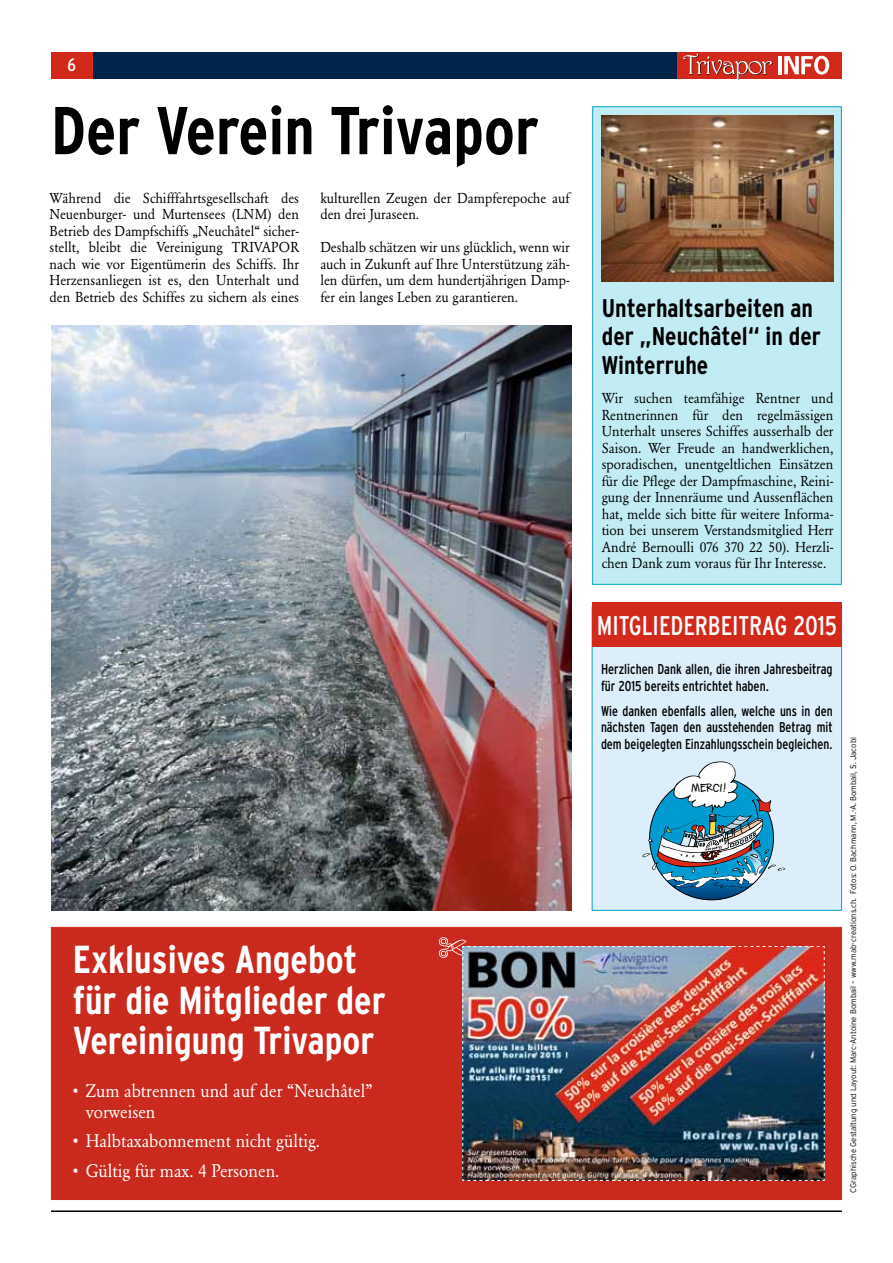
<style>
.page{position:relative;width:893px;height:1263px;background:#fff}
.page>*{position:absolute;margin:0;border:0;box-sizing:border-box;transform-origin:0 0}
.t1{font:700 condensed 67.5px "Interstate";color:#000}
.t2{font:700 condensed 39px/40.5px "Interstate";color:#fff}
.t3{font:condensed 27px "Interstate";color:#fff;scale:.95 1}
.t4{font:700 condensed 25.5px/28.5px "Interstate";color:#000}
.t5{font:18px/21px "Garamond BE";color:#fff;scale:.95 1}
.t6{font:condensed 18px "Interstate";color:#fff}
.t7{font:14.25px/16.5px "Garamond BE";color:#000;text-align:justify;scale:.95 1}
.t8{font:condensed 14.25px/16.5px "Interstate";color:#000;text-align:justify;scale:.93 1}
.t9{font:condensed 14.25px/16.5px "Interstate";color:#000;scale:.95 1}
.t10{font:700 10.95px "Soup Bone";color:#000}
.t11{font:300 8.25px "Interstate";color:#000;scale:.95 1}
</style>
<div class="page">
<hr style="left:51px;top:1210px;width:791px;height:2px;background:#000">
<div style="left:51px;top:52px;width:791px;height:27px;background:#00244a"></div>
<div style="left:677px;top:52px;width:165px;height:27px;background:#d2291b"></div>
<div style="left:51px;top:52px;width:41px;height:27px;background:#d2291b"></div>
<svg style="left:683px;top:54px;width:89px;height:26px"></svg>
<hr style="left:778px;top:56px;width:4px;height:18px;background:#fff">
<svg style="left:784px;top:56px;width:45px;height:19px"></svg>
<div style="left:592px;top:106px;width:250px;height:479px;background:#c2ecf3;border:1px solid #00aaba"></div>
<img style="left:601px;top:116px;width:233px;height:165px">
<img style="left:51px;top:325px;width:520px;height:586px">
<div style="left:592px;top:607px;width:250px;height:304px;background:#dbeefa;border:1px solid #00a3d3"></div>
<div style="left:592px;top:602px;width:250px;height:45px;background:#d2291b"></div>
<hr style="left:667px;top:888px;width:86px;height:2px;background:#005b98">
<hr style="left:667px;top:890px;width:86px;height:1px;background:#005692">
<hr style="left:667px;top:891px;width:86px;height:2px;background:#004f8a">
<hr style="left:667px;top:893px;width:86px;height:1px;background:#004b84">
<hr style="left:667px;top:894px;width:86px;height:2px;background:#004880">
<hr style="left:667px;top:896px;width:86px;height:1px;background:#00437a">
<hr style="left:667px;top:897px;width:86px;height:2px;background:#003e74">
<hr style="left:667px;top:899px;width:86px;height:1px;background:#00396d">
<svg style="left:642px;top:761px;width:143px;height:127px"></svg>
<div style="left:51px;top:927px;width:791px;height:273px;background:#ca291d"></div>
<img style="left:462px;top:946px;width:363px;height:235px">
<p class="t6" style="left:67px;top:54px;width:10px">6</p>
<h1 class="t1" style="left:51px;top:93px;width:489px">Der Verein Trivapor</h1>
<p class="t7" style="left:50px;top:189px;width:264px">Während die Schifffahrtsgesellschaft des Neuenburger- und Murtensees (LNM) den Betrieb des Dampfschiffs „Neuchâtel“ sicher&shy;stellt, bleibt die Vereinigung TRIVAPOR nach wie vor Eigentümerin des Schiffs. Ihr Herzensanliegen ist es, den Unterhalt und den Betrieb des Schiffes zu sichern als eines</p>
<p class="t7" style="left:320px;top:189px;width:264px">kulturellen Zeugen der Dampferepoche auf den drei Juraseen.</p>
<p class="t7" style="left:320px;top:239px;width:264px">Deshalb schätzen wir uns glücklich, wenn wir auch in Zukunft auf Ihre Unterstützung zäh&shy;len dürfen, um dem hundertjährigen Damp&shy;fer ein langes Leben zu garantieren.</p>
<h2 class="t2" style="left:73px;top:939px;width:314px">Exklusives Angebot für die Mitglieder der<br>Vereinigung Trivapor</h2>
<p class="t5" style="left:86px;top:1080px;width:303px;text-indent:-13px">• Zum abtrennen und auf der “Neuchâtel” vorweisen</p>
<p class="t5" style="left:73px;top:1130px;width:262px">• Halbtaxabonnement nicht gültig.</p>
<p class="t5" style="left:73px;top:1160px;width:219px">• Gültig für max. 4 Personen.</p>
<h3 class="t4" style="left:602px;top:294px;width:221px">Unterhaltsarbeiten an der „Neuchâtel“ in der<br>Winterruhe</h3>
<p class="t7" style="left:602px;top:390px;width:245px">Wir suchen teamfähige Rentner und Rentnerinnen für den regelmässigen Unterhalt unseres Schiffes ausserhalb der Saison. Wer Freude an handwerklichen, sporadischen, unentgeltlichen Einsätzen für die Pflege der Dampfmaschine, Reini&shy;gung der Innenräume und Aussenflächen hat, melde sich bitte für weitere Informa&shy;tion bei unserem Verstandsmitglied Herr André Bernoulli 076 370 22 50). Herzli&shy;chen Dank zum voraus für Ihr Interesse.</p>
<h3 class="t3" style="left:597px;top:610px;width:155px">Mitgliederbeitrag</h3>
<h3 class="t3" style="left:793px;top:610px;width:48px">2015</h3>
<p class="t9" style="left:601px;top:661px;width:245px">Herzlichen Dank allen, die ihren Jahresbeitrag für 2015 bereits entrichtet haben.</p>
<p class="t8" style="left:601px;top:702px;width:251px">Wie danken ebenfalls allen, welche uns in den nächsten Tagen den ausstehenden Betrag mit dem beigelegten Einzahlungsschein begleichen.</p>
<p class="t10" style="left:692px;top:782px;width:36px">MERCI!</p>
<p class="t11" style="left:849px;top:1193px;width:481px;rotate:-90deg">CGraphische Gestaltung und Layout: Marc-Antoine Bombail – www.mab-creations.ch. Fotos: O. Bachmann, M.-A. Bombail, S. Jacobi</p>
</div>
